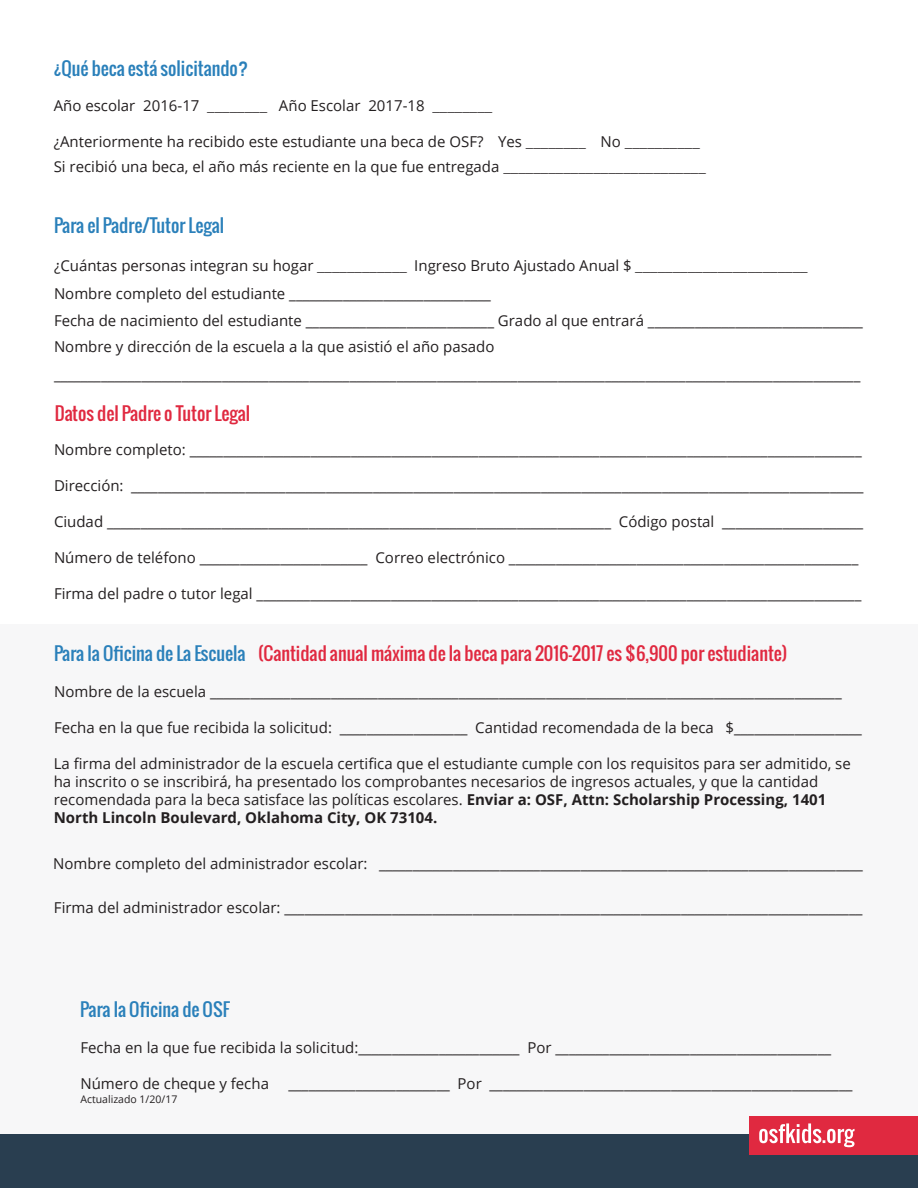
<style>
.page{position:relative;width:918px;height:1188px;background:#fff}
.page>*{position:absolute;margin:0;border:0;box-sizing:border-box;transform-origin:0 0}
.Body_Copy{font:18px "Oswald";color:#e02940}
.Body_Copy-2{font:18px "Oswald";color:#2a80ba}
.Body_Copy-3{font:15px/27.2px "Open Sans";color:#231f20}
.Body_Copy-4{font:10.5px "Open Sans";color:#231f20}
.s1{font-family:"Minion Pro"}
.s2{color:#2a80ba}
.s3{font-weight:700}
</style>
<div class="page">
<div style="left:0;top:624px;width:918px;height:515px;background:#f7f7f8"></div>
<div style="left:0;top:1134px;width:918px;height:54px;background:#293e50"></div>
<div style="left:750px;top:1116px;width:168px;height:39px;background:#e02940"></div>
<svg style="left:759px;top:1123px;width:96px;height:24px"></svg>
<p class="Body_Copy-2" style="left:54px;top:54px;width:196px">¿Qué beca está solicitando?</p>
<p class="Body_Copy-3" style="left:54px;top:92px;width:440px">Año escolar 2016-17 <span class="s1">________</span> Año Escolar 2017-18 <span class="s1">________</span></p>
<p class="Body_Copy-3" style="left:54px;top:129px;width:654px;line-height:24.8px">¿Anteriormente ha recibido este estudiante una beca de OSF? Yes <span class="s1">________</span> No <span class="s1">__________<br></span>Si recibió una beca, el año más reciente en la que fue entregada <span class="s1">___________________________</span></p>
<p class="Body_Copy-2" style="left:54px;top:211px;width:172px">Para el Padre/Tutor Legal</p>
<p class="Body_Copy-3" style="left:54px;top:252px;width:811px">¿Cuántas personas integran su hogar <span class="s1">____________</span> Ingreso Bruto Ajustado Anual $ <span class="s1">_______________________ </span>Nombre completo del estudiante ______________________________<br>Fecha de nacimiento del estudiante ____________________________ Grado al que entrará ________________________________ Nombre y dirección de la escuela a la que asistió el año pasado ________________________________________________________________________________________________________________________</p>
<p class="Body_Copy" style="left:55px;top:400px;width:197px">Datos del Padre o Tutor Legal</p>
<p class="Body_Copy-3" style="left:54px;top:436px;width:809px">Nombre completo: ____________________________________________________________________________________________________</p>
<p class="Body_Copy-3" style="left:54px;top:472px;width:811px">Dirección: _____________________________________________________________________________________________________________</p>
<p class="Body_Copy-3" style="left:54px;top:508px;width:811px">Ciudad ___________________________________________________________________________ Código postal _____________________</p>
<p class="Body_Copy-3" style="left:54px;top:544px;width:806px">Número de teléfono _________________________ Correo electrónico ____________________________________________________</p>
<p class="Body_Copy-3" style="left:54px;top:580px;width:809px">Firma del padre o tutor legal __________________________________________________________________________________________</p>
<p class="Body_Copy" style="left:54px;top:639px;width:735px"><span class="s2">Para la Oficina de La Escuela</span> (Cantidad anual máxima de la beca para 2016-2017 es $6,900 por estudiante)</p>
<p class="Body_Copy-3" style="left:54px;top:677px;width:789px">Nombre de la escuela ______________________________________________________________________________________________</p>
<p class="Body_Copy-3" style="left:54px;top:713px;width:809px">Fecha en la que fue recibida la solicitud: ___________________ Cantidad recomendada de la beca $___________________</p>
<p class="Body_Copy-3" style="left:54px;top:754px;width:799px;line-height:18px">La firma del administrador de la escuela certifica que el estudiante cumple con los requisitos para ser admitido, se ha inscrito o se inscribirá, ha presentado los comprobantes necesarios de ingresos actuales, y que la cantidad recomendada para la beca satisface las políticas escolares. <span class="s3">Enviar a: OSF, Attn: Scholarship Processing, 1401<br>North Lincoln Boulevard, Oklahoma City, OK 73104.</span></p>
<p class="Body_Copy-3" style="left:53px;top:850px;width:811px">Nombre completo del administrador escolar: ________________________________________________________________________</p>
<p class="Body_Copy-3" style="left:54px;top:893px;width:810px">Firma del administrador escolar: ______________________________________________________________________________________</p>
<p class="Body_Copy-2" style="left:80px;top:995px;width:151px">Para la Oficina de OSF</p>
<p class="Body_Copy-3" style="left:80px;top:1033px;width:752px">Fecha en la que fue recibida la solicitud:________________________ Por _________________________________________</p>
<p class="Body_Copy-3" style="left:80px;top:1069px;width:190px">Número de cheque y fecha</p>
<p class="Body_Copy-3" style="left:289px;top:1069px;width:565px">________________________ Por ______________________________________________________</p>
<p class="Body_Copy-4" style="left:80px;top:1092px;width:98px">Actualizado 1/20/17</p>
</div>
